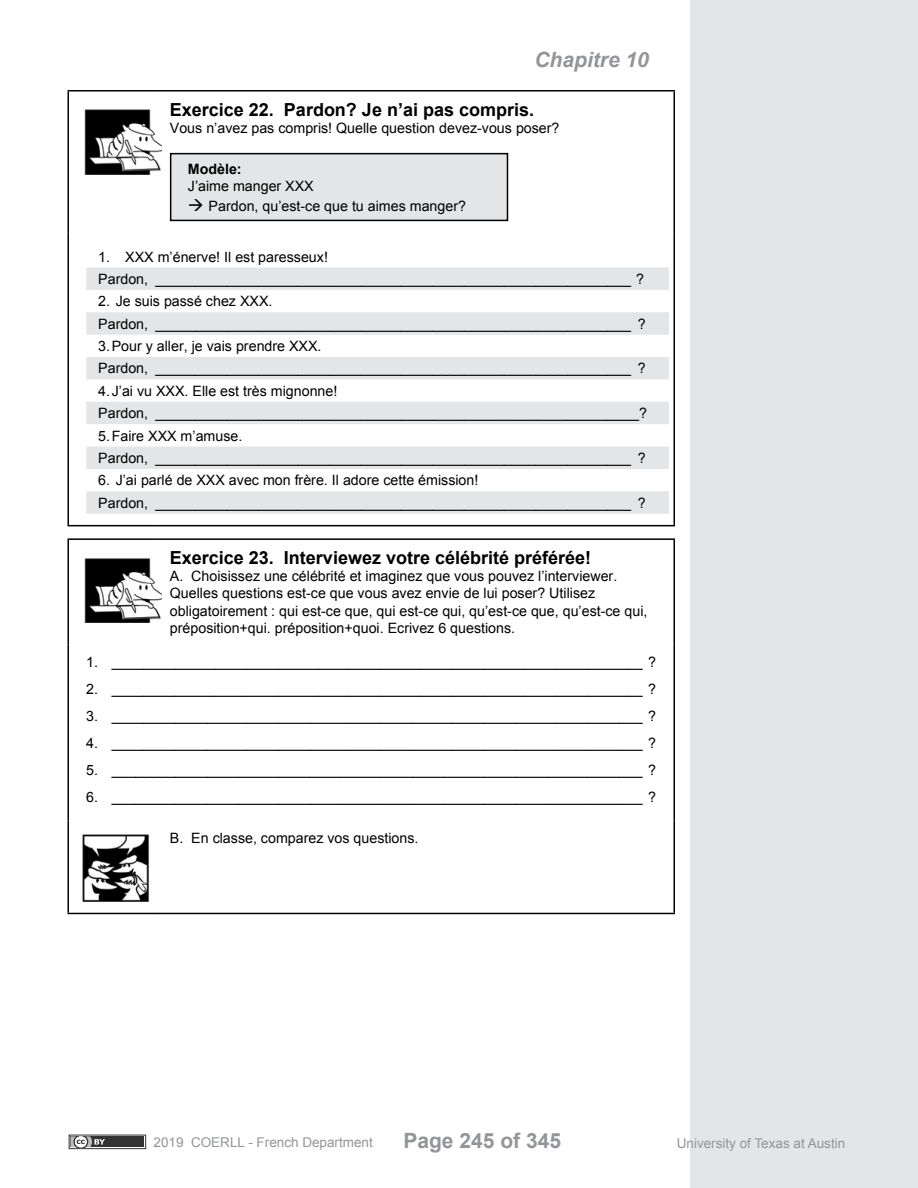
<style>
.page{position:relative;width:918px;height:1188px;background:#fff}
.page>*{position:absolute;margin:0;border:0;box-sizing:border-box;transform-origin:0 0}
.t1{font:700 21px "Arial";color:#939598}
.t2{font:italic 700 21px "Arial";color:#939598}
.t3{font:700 18px "Arial";color:#000}
.t4{font:14.25px/22.4px "Arial";color:#000}
.t5{font:700 14.25px "Arial";color:#000}
.t6{font:13.5px "Arial";color:#939598}
</style>
<div class="page">
<div style="left:690px;top:0;width:228px;height:1188px;background:#e4e5e6"></div>
<svg style="left:69px;top:1135px;width:77px;height:14px"></svg>
<div style="left:71px;top:1136px;width:73px;height:11px;background:#333"></div>
<svg style="left:71px;top:1136px;width:34px;height:11px"></svg>
<hr style="left:68px;top:90px;width:90px;height:2px;background:#000">
<hr style="left:68px;top:92px;width:1px;height:141px;background:#000">
<hr style="left:158px;top:90px;width:517px;height:2px;background:#000">
<hr style="left:673px;top:92px;width:2px;height:141px;background:#000">
<hr style="left:68px;top:233px;width:1px;height:292px;background:#000">
<hr style="left:673px;top:233px;width:2px;height:292px;background:#000">
<hr style="left:68px;top:525px;width:90px;height:1px;background:#000">
<hr style="left:158px;top:525px;width:517px;height:1px;background:#000">
<img style="left:84px;top:109px;width:78px;height:66px">
<div style="left:171px;top:154px;width:336px;height:66px;background:#e4e5e6"></div>
<div style="left:170px;top:153px;width:338px;height:68px;border:2px solid #000"></div>
<svg style="left:86px;top:268px;width:583px;height:246px;fill:#e4e5e6"></svg>
<hr style="left:68px;top:538px;width:90px;height:2px;background:#000">
<hr style="left:68px;top:540px;width:1px;height:105px;background:#000">
<hr style="left:158px;top:538px;width:517px;height:2px;background:#000">
<hr style="left:673px;top:540px;width:2px;height:105px;background:#000">
<hr style="left:68px;top:645px;width:1px;height:176px;background:#000">
<hr style="left:673px;top:645px;width:2px;height:176px;background:#000">
<hr style="left:68px;top:821px;width:1px;height:92px;background:#000">
<hr style="left:673px;top:821px;width:2px;height:92px;background:#000">
<hr style="left:68px;top:913px;width:90px;height:1px;background:#000">
<hr style="left:158px;top:913px;width:517px;height:1px;background:#000">
<img style="left:84px;top:558px;width:78px;height:65px">
<img style="left:82px;top:834px;width:68px;height:67px">
<h1 class="t2" style="left:535px;top:46px;width:116px">Chapitre 10</h1>
<p class="t3" style="left:170px;top:98px;width:366px">Exercice 22. Pardon? Je n’ai pas compris.</p>
<p class="t4" style="left:170px;top:117px;width:391px">Vous n’avez pas compris! Quelle question devez-vous poser?</p>
<p class="t5" style="left:188px;top:159px;width:55px">Modèle:</p>
<p class="t4" style="left:188px;top:175px;width:127px">J’aime manger XXX</p>
<p class="t4" style="left:188px;top:195px;width:280px">→ Pardon, qu’est-ce que tu aimes manger?</p>
<p class="t4" style="left:98px;top:246px;width:548px">1. XXX m’énerve! Il est paresseux!<br>Pardon, ____________________________________________________________ ?</p>
<p class="t4" style="left:98px;top:290px;width:550px">2. Je suis passé chez XXX.<br>Pardon, ____________________________________________________________ ?<br>3.Pour y aller, je vais prendre XXX.<br>Pardon, ____________________________________________________________ ?<br>4.J’ai vu XXX. Elle est très mignonne!<br>Pardon, _____________________________________________________________?<br>5.Faire XXX m’amuse.<br>Pardon, ____________________________________________________________ ?</p>
<p class="t4" style="left:98px;top:469px;width:549px">6. J’ai parlé de XXX avec mon frère. Il adore cette émission!<br>Pardon, ____________________________________________________________ ?</p>
<p class="t3" style="left:170px;top:546px;width:423px">Exercice 23. Interviewez votre célébrité préférée!</p>
<p class="t4" style="left:170px;top:568px;width:479px;line-height:17.1px">A. Choisissez une célébrité et imaginez que vous pouvez l’interviewer.<br>Quelles questions est-ce que vous avez envie de lui poser? Utilisez obligatoirement : qui est-ce que, qui est-ce qui, qu’est-ce que, qu’est-ce qui, préposition+qui. préposition+quoi. Ecrivez 6 questions.</p>
<p class="t4" style="left:86px;top:651px;width:571px">1. ___________________________________________________________________ ?</p>
<p class="t4" style="left:86px;top:678px;width:571px">2. ___________________________________________________________________ ?</p>
<p class="t4" style="left:86px;top:705px;width:571px">3. ___________________________________________________________________ ?</p>
<p class="t4" style="left:86px;top:732px;width:571px">4. ___________________________________________________________________ ?</p>
<p class="t4" style="left:86px;top:759px;width:571px">5. ___________________________________________________________________ ?</p>
<p class="t4" style="left:86px;top:786px;width:571px">6. ___________________________________________________________________ ?</p>
<p class="t4" style="left:170px;top:827px;width:250px">B. En classe, comparez vos questions.</p>
<p class="t6" style="left:154px;top:1133px;width:221px">2019 COERLL - French Department</p>
<h1 class="t1" style="left:403px;top:1126px;width:159px">Page 245 of 345</h1>
<p class="t6" style="left:677px;top:1134px;width:170px">University of Texas at Austin</p>
</div>
